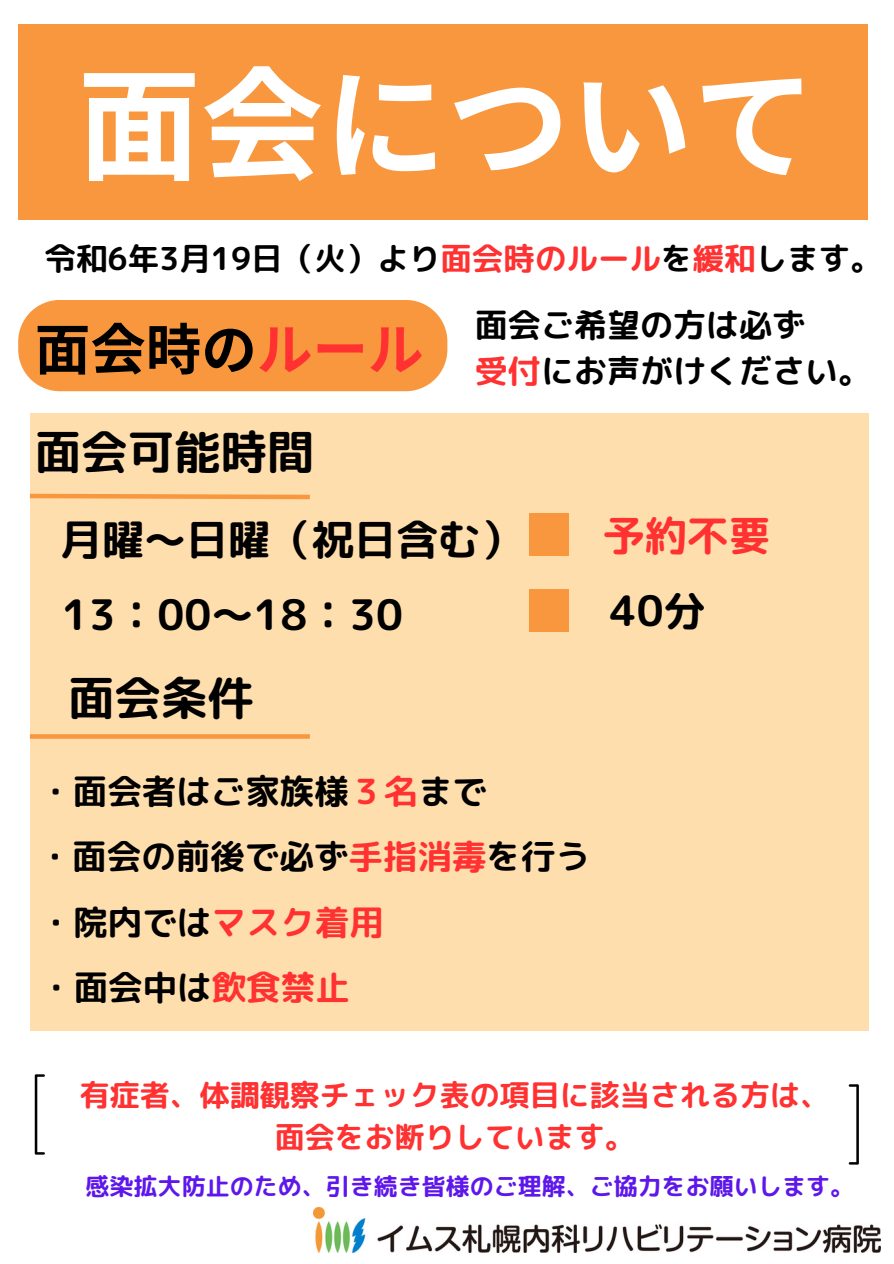
<style>
.page{position:relative;width:894px;height:1264px;background:#fff}
.page>*{position:absolute;margin:0;border:0;box-sizing:border-box;transform-origin:0 0}
.t1{font:700 123px "Noto Sans JP";color:#fff}
.t2{font:700 55.5px "Noto Sans JP";color:#000}
.t3{font:46.5px "rounded mplus 1 p bold";color:#000}
.t4{font:42px "rounded mplus 1 p bold";color:#000}
.t5{font:42px "rounded mplus 1 p bold";color:#ff3131}
.t6{font:34.5px "rounded mplus 1 p bold";color:#000}
.t7{font:33px "rounded mplus 1 p bold";color:#000}
.t8{font:31.5px "rounded mplus 1 p bold";color:#000}
.t9{font:30px/41.7px "rounded mplus 1 p bold";color:#ff3131;text-align:center}
.t10{font:24px "rounded mplus 1 p bold";color:#5e17eb}
.s1{color:#ff3131}
</style>
<div class="page">
<div style="left:18px;top:24px;width:849px;height:196px;background:#f8973d"></div>
<div style="left:30px;top:414px;width:838px;height:617px;background:#ffdeae"></div>
<div style="left:528px;top:514px;width:40px;height:42px;background:#f8973d"></div>
<div style="left:528px;top:589px;width:40px;height:42px;background:#f8973d"></div>
<svg style="left:29px;top:493px;width:281px;height:7px"></svg>
<svg style="left:30px;top:734px;width:280px;height:4px"></svg>
<svg style="left:35px;top:1074px;width:10px;height:80px"></svg>
<svg style="left:848px;top:1084px;width:10px;height:80px"></svg>
<img style="left:314px;top:1207px;width:565px;height:45px">
<div style="left:18px;top:300px;width:429px;height:91px;background:#f8973d"></div>
<h2 class="t1" style="left:77px;top:28px;width:739px">面会について</h2>
<h4 class="t8" style="left:44px;top:236px;width:838px">令和6年3月19日（火）より<span class="s1">面会時のルール</span>を<span class="s1">緩和</span>します。</h4>
<p class="t2" style="left:35px;top:305px;width:390px">面会時の<span class="s1">ルール</span></p>
<h3 class="t3" style="left:35px;top:419px;width:280px">面会可能時間</h3>
<h5 class="t7" style="left:475px;top:301px;width:331px">面会ご希望の方は必ず</h5>
<h5 class="t7" style="left:475px;top:348px;width:397px"><span class="s1">受付</span>にお声がけください。</h5>
<h3 class="t4" style="left:60px;top:509px;width:463px">月曜～日曜（祝日含む）</h3>
<h3 class="t4" style="left:62px;top:585px;width:342px">13：00～18：30</h3>
<h3 class="t3" style="left:68px;top:665px;width:187px">面会条件</h3>
<h3 class="t5" style="left:602px;top:505px;width:169px">予約不要</h3>
<h1 class="t4" style="left:609px;top:581px;width:97px">40分</h1>
<h3 class="t6" style="left:38px;top:766px;width:450px">・面会者はご家族様<span class="s1">３名</span>まで</h3>
<h4 class="t6" style="left:38px;top:832px;width:553px">・面会の前後で必ず<span class="s1">手指消毒</span>を行う</h4>
<h4 class="t6" style="left:39px;top:898px;width:346px">・院内では<span class="s1">マスク着用</span></h4>
<h4 class="t6" style="left:39px;top:963px;width:312px">・面会中は<span class="s1">飲食禁止</span></h4>
<h4 class="t9" style="left:80px;top:1073px;width:751px">有症者、体調観察チェック表の項目に該当される方は、面会をお断りしています。</h4>
<p class="t10" style="left:86px;top:1169px;width:769px">感染拡大防止のため、引き続き皆様のご理解、ご協力をお願いします。</p>
</div>
